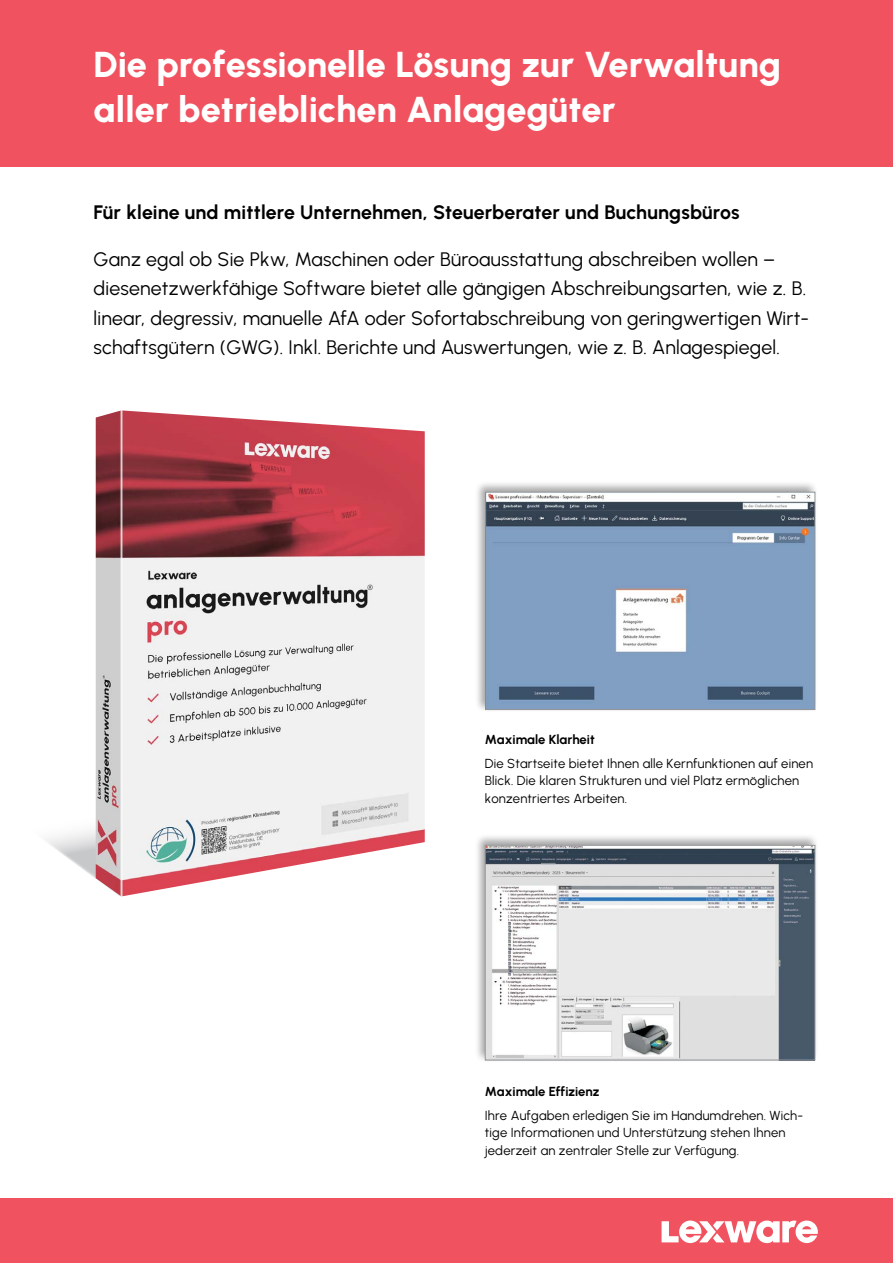
<style>
.page{position:relative;width:893px;height:1263px;background:#fff}
.page>*{position:absolute;margin:0;border:0;box-sizing:border-box;transform-origin:0 0}
.t1{font:800 36px/45px "Urbanist";color:#fff}
.t2{font:19.5px/29.4px "Urbanist";letter-spacing:.01em;color:#000}
.t3{font:700 19.5px "Urbanist";letter-spacing:.005em;color:#000}
.t4{font:13.05px/17.5px "Urbanist";letter-spacing:.015em;color:#000}
.t5{font:700 13.05px "Urbanist";color:#000}
</style>
<div class="page">
<div style="left:0;top:0;width:893px;height:167px;background:#f0535f"></div>
<div style="left:0;top:1198px;width:893px;height:65px;background:#f0535f"></div>
<svg style="left:662px;top:1220px;width:156px;height:23px"></svg>
<svg style="left:46px;top:797px;width:78px;height:100px"></svg>
<img style="left:96px;top:410px;width:329px;height:486px">
<div style="left:474px;top:480px;width:344px;height:233px;background:#000;opacity:.35"></div>
<img style="left:487px;top:494px;width:326px;height:214px">
<div style="left:485px;top:492px;width:330px;height:218px;border:1px solid #939598"></div>
<div style="left:474px;top:833px;width:345px;height:230px;background:#000;opacity:.35"></div>
<img style="left:487px;top:847px;width:326px;height:211px">
<div style="left:485px;top:845px;width:330px;height:215px;border:1px solid #939598"></div>
<h1 class="t1" style="left:94px;top:42px;width:689px">Die professionelle Lösung zur Verwaltung aller betrieblichen Anlagegüter</h1>
<p class="t3" style="left:94px;top:201px;width:647px">Für kleine und mittlere Unternehmen, Steuerberater und Buchungsbüros</p>
<p class="t2" style="left:94px;top:244px;width:717px">Ganz egal ob Sie Pkw, Maschinen oder Büroausstattung abschreiben wollen – diesenetzwerkfähige Software bietet alle gängigen Abschreibungsarten, wie z. B. linear, degressiv, manuelle AfA oder Sofortabschreibung von geringwertigen Wirt&shy;schaftsgütern (GWG). Inkl. Berichte und Auswertungen, wie z. B. Anlagespiegel.</p>
<p class="t5" style="left:485px;top:731px;width:111px">Maximale Klarheit</p>
<p class="t4" style="left:485px;top:754px;width:330px">Die Startseite bietet Ihnen alle Kernfunktionen auf einen<br>Blick. Die klaren Strukturen und viel Platz ermöglichen konzentriertes Arbeiten.</p>
<p class="t5" style="left:485px;top:1083px;width:116px">Maximale Effizienz</p>
<p class="t4" style="left:485px;top:1106px;width:320px">Ihre Aufgaben erledigen Sie im Handumdrehen. Wich&shy;tige Informationen und Unterstützung stehen Ihnen jederzeit an zentraler Stelle zur Verfügung.</p>
</div>
